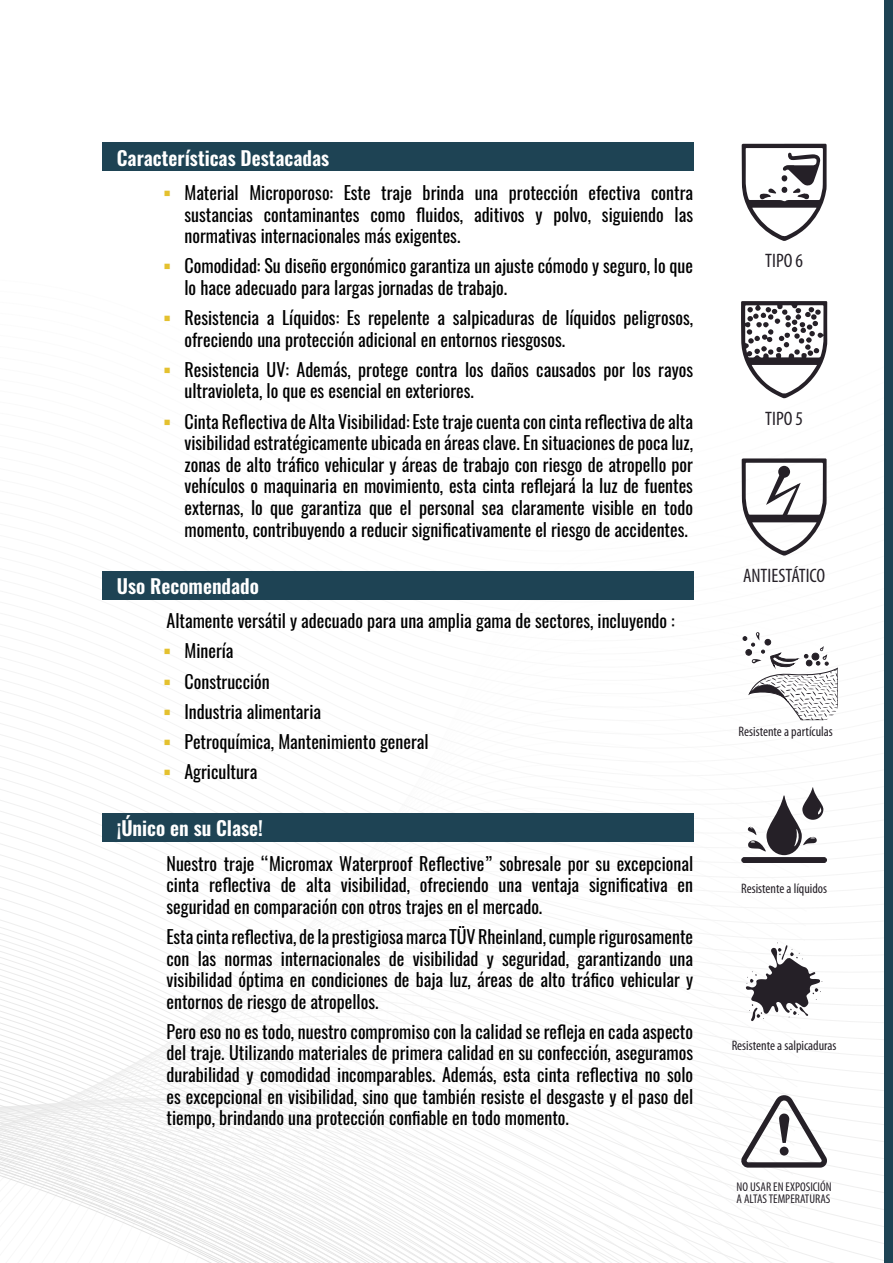
<style>
.page{position:relative;width:893px;height:1263px;background:#fff}
.page>*{position:absolute;margin:0;border:0;box-sizing:border-box;transform-origin:0 0}
.t1{font:600 19.5px "Oswald";color:#fff}
.t2{font:condensed 19.5px "Myriad Pro";color:#252027}
.t3{font:18px/21.6px "Oswald";color:#000;text-align:justify}
.t4{font:condensed 13.8px "Myriad Pro";color:#252027}
.t5{font:condensed 12.75px/12px "Myriad Pro";color:#252027}
</style>
<div class="page">
<svg style="left:0;top:301px;width:884px;height:606px"></svg>
<div style="left:884px;top:0;width:9px;height:1263px;background:#1e4354"></div>
<div style="left:102px;top:142px;width:591px;height:29px;background:#1e4354"></div>
<div style="left:102px;top:571px;width:591px;height:29px;background:#1e4354"></div>
<div style="left:102px;top:813px;width:591px;height:29px;background:#1e4354"></div>
<svg style="left:742px;top:144px;width:85px;height:97px"></svg>
<svg style="left:741px;top:301px;width:86px;height:97px"></svg>
<svg style="left:742px;top:458px;width:85px;height:98px"></svg>
<svg style="left:743px;top:632px;width:95px;height:88px"></svg>
<hr style="left:742px;top:858px;width:84px;height:4px;background:#252027;border-radius:2px">
<div style="left:741px;top:857px;width:86px;height:6px;border:1px solid #252027;border-radius:2px"></div>
<svg style="left:747px;top:787px;width:76px;height:68px"></svg>
<svg style="left:746px;top:942px;width:76px;height:79px"></svg>
<svg style="left:740px;top:1094px;width:89px;height:74px"></svg>
<div style="left:780px;top:1147px;width:9px;height:8px;background:#252027;border-radius:50%"></div>
<svg style="left:165px;top:316px;width:5px;height:5px"></svg>
<svg style="left:165px;top:368px;width:5px;height:5px"></svg>
<svg style="left:165px;top:419px;width:5px;height:6px"></svg>
<svg style="left:165px;top:649px;width:5px;height:5px"></svg>
<svg style="left:165px;top:679px;width:5px;height:6px"></svg>
<svg style="left:165px;top:709px;width:5px;height:6px"></svg>
<svg style="left:165px;top:739px;width:5px;height:6px"></svg>
<svg style="left:165px;top:769px;width:5px;height:6px"></svg>
<p class="t1" style="left:117px;top:140px;width:214px">Características Destacadas</p>
<p class="t3" style="left:185px;top:182px;width:510px">Material Microporoso: Este traje brinda una protección efectiva contra sustancias contaminantes como fluidos, aditivos y polvo, siguiendo las normativas internacionales más exigentes.</p>
<p class="t3" style="left:185px;top:255px;width:510px">Comodidad: Su diseño ergonómico garantiza un ajuste cómodo y seguro, lo que lo hace adecuado para largas jornadas de trabajo.</p>
<p class="t3" style="left:185px;top:307px;width:510px">Resistencia a Líquidos: Es repelente a salpicaduras de líquidos peligrosos, ofreciendo una protección adicional en entornos riesgosos.</p>
<p class="t3" style="left:184px;top:359px;width:510px">Resistencia UV: Además, protege contra los daños causados por los rayos ultravioleta, lo que es esencial en exteriores.</p>
<p class="t3" style="left:184px;top:410px;width:510px">Cinta Reflectiva de Alta Visibilidad: Este traje cuenta con cinta reflectiva de alta visibilidad estratégicamente ubicada en áreas clave. En situaciones de poca luz, zonas de alto tráfico vehicular y áreas de trabajo con riesgo de atropello por vehículos o maquinaria en movimiento, esta cinta reflejará la luz de fuentes externas, lo que garantiza que el personal sea claramente visible en todo momento, contribuyendo a reducir significativamente el riesgo de accidentes.</p>
<p class="t1" style="left:117px;top:569px;width:144px">Uso Recomendado</p>
<p class="t3" style="left:184px;top:606px;width:492px;line-height:30.2px;text-align:left;text-indent:-18px">Altamente versátil y adecuado para una amplia gama de sectores, incluyendo :<br>Minería<br>Construcción<br>Industria alimentaria<br>Petroquímica, Mantenimiento general<br>Agricultura</p>
<p class="t1" style="left:117px;top:811px;width:148px">¡Único en su Clase!</p>
<p class="t3" style="left:167px;top:852px;width:528px">Nuestro traje “Micromax Waterproof Reflective” sobresale por su excepcional cinta reflectiva de alta visibilidad, ofreciendo una ventaja significativa en seguridad en comparación con otros trajes en el mercado.</p>
<p class="t3" style="left:167px;top:926px;width:528px">Esta cinta reflectiva, de la prestigiosa marca TÜV Rheinland, cumple rigurosamente con las normas internacionales de visibilidad y seguridad, garantizando una visibilidad óptima en condiciones de baja luz, áreas de alto tráfico vehicular y entornos de riesgo de atropellos.</p>
<p class="t3" style="left:167px;top:1021px;width:528px">Pero eso no es todo, nuestro compromiso con la calidad se refleja en cada aspecto del traje. Utilizando materiales de primera calidad en su confección, aseguramos durabilidad y comodidad incomparables. Además, esta cinta reflectiva no solo es excepcional en visibilidad, sino que también resiste el desgaste y el paso del tiempo, brindando una protección confiable en todo momento.</p>
<p class="t2" style="left:765px;top:249px;width:39px">TIPO 6</p>
<p class="t2" style="left:765px;top:406px;width:39px">TIPO 5</p>
<p class="t2" style="left:743px;top:564px;width:84px">ANTIESTÁTICO</p>
<p class="t4" style="left:738px;top:723px;width:96px">Resistente a partículas</p>
<p class="t4" style="left:741px;top:880px;width:88px">Resistente a líquidos</p>
<p class="t4" style="left:732px;top:1037px;width:106px">Resistente a salpicaduras</p>
<p class="t5" style="left:737px;top:1180px;width:97px">NO USAR EN EXPOSICIÓN<br>A ALTAS TEMPERATURAS</p>
</div>
